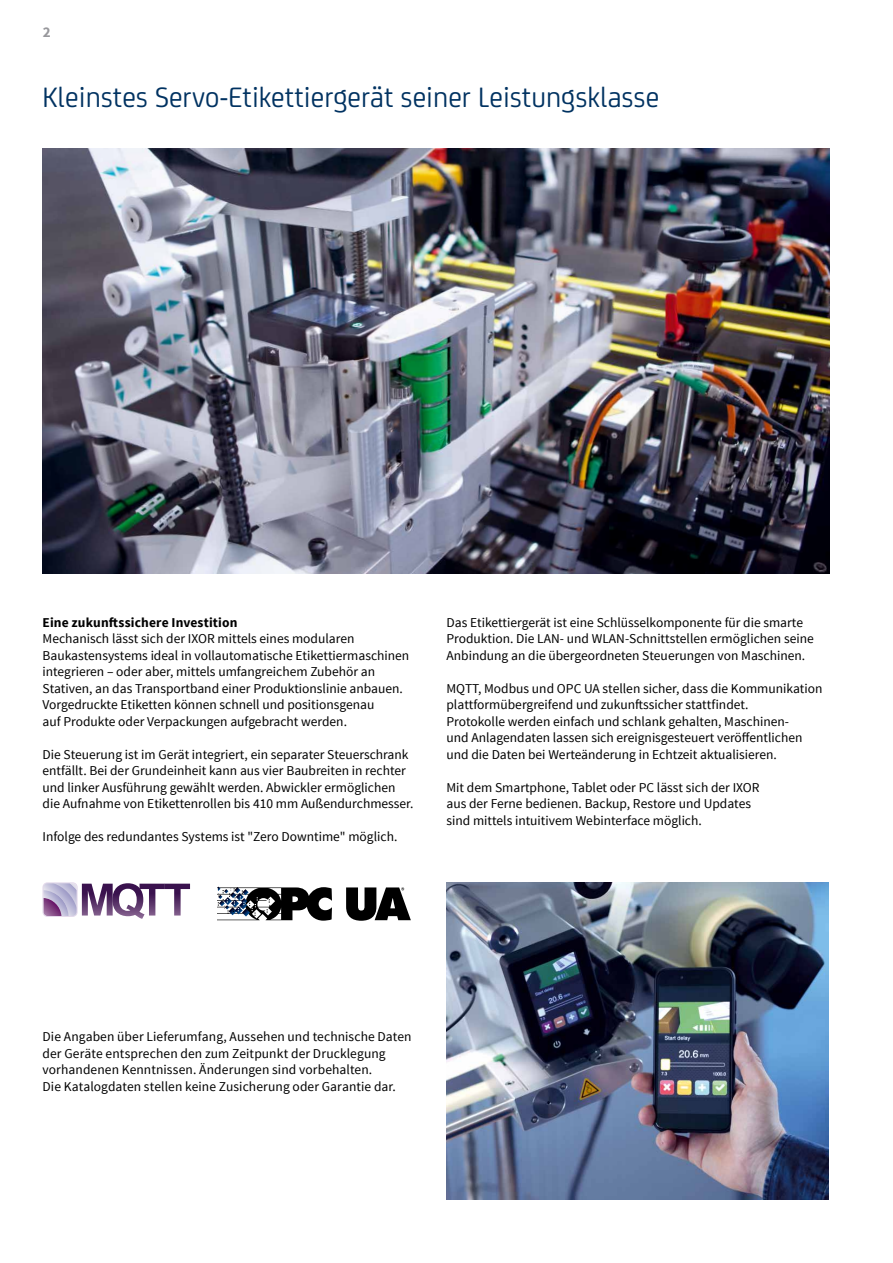
<style>
.page{position:relative;width:893px;height:1263px;background:#fff}
.page>*{position:absolute;margin:0;border:0;box-sizing:border-box;transform-origin:0 0}
.t1{font:30px "CA Sans";color:#003261}
.t2{font:700 15px "Source Sans Pro";color:#98989c}
.t3{font:13.5px/16.5px "Source Sans Pro";color:#000}
.t4{font:700 13.5px "Source Sans Pro";letter-spacing:.01em;color:#000}
</style>
<div class="page">
<img style="left:43px;top:148px;width:786px;height:426px">
<img style="left:446px;top:882px;width:383px;height:317px">
<svg style="left:43px;top:882px;width:147px;height:37px"></svg>
<svg style="left:218px;top:887px;width:114px;height:34px"></svg>
<svg style="left:346px;top:887px;width:65px;height:34px"></svg>
<p class="t2" style="left:43px;top:22px;width:9px">2</p>
<h1 class="t1" style="left:43px;top:76px;width:618px">Kleinstes Servo-Etikettiergerät seiner Leistungsklasse</h1>
<p class="t4" style="left:43px;top:613px;width:196px">Eine zukunftssichere Investition</p>
<p class="t3" style="left:43px;top:631px;width:368px">Mechanisch lässt sich der IXOR mittels eines modularen Baukastensystems ideal in vollautomatische Etikettiermaschinen integrieren – oder aber, mittels umfangreichem Zubehör an Stativen, an das Transportband einer Produktionslinie anbauen.<br>Vorgedruckte Etiketten können schnell und positionsgenau<br>auf Produkte oder Verpackungen aufgebracht werden.</p>
<p class="t3" style="left:43px;top:746px;width:372px">Die Steuerung ist im Gerät integriert, ein separater Steuerschrank entfällt. Bei der Grundeinheit kann aus vier Baubreiten in rechter und linker Ausführung gewählt werden. Abwickler ermöglichen die Aufnahme von Etikettenrollen bis 410 mm Außendurchmesser.</p>
<p class="t3" style="left:43px;top:829px;width:356px">Infolge des redundantes Systems ist "Zero Downtime" möglich.</p>
<p class="t3" style="left:446px;top:614px;width:369px">Das Etikettiergerät ist eine Schlüsselkomponente für die smarte<br>Produktion. Die LAN- und WLAN-Schnittstellen ermöglichen seine<br>Anbindung an die übergeordneten Steuerungen von Maschinen.</p>
<p class="t3" style="left:446px;top:680px;width:377px">MQTT, Modbus und OPC UA stellen sicher, dass die Kommunikation plattformübergreifend und zukunftssicher stattfindet.<br>Protokolle werden einfach und schlank gehalten, Maschinen-<br>und Anlagendaten lassen sich ereignisgesteuert veröffentlichen und die Daten bei Werteänderung in Echtzeit aktualisieren.</p>
<p class="t3" style="left:446px;top:779px;width:315px">Mit dem Smartphone, Tablet oder PC lässt sich der IXOR aus der Ferne bedienen. Backup, Restore und Updates sind mittels intuitivem Webinterface möglich.</p>
<p class="t3" style="left:43px;top:1029px;width:371px">Die Angaben über Lieferumfang, Aussehen und technische Daten der Geräte entsprechen den zum Zeitpunkt der Drucklegung vorhandenen Kenntnissen. Änderungen sind vorbehalten.<br>Die Katalogdaten stellen keine Zusicherung oder Garantie dar.</p>
</div>
